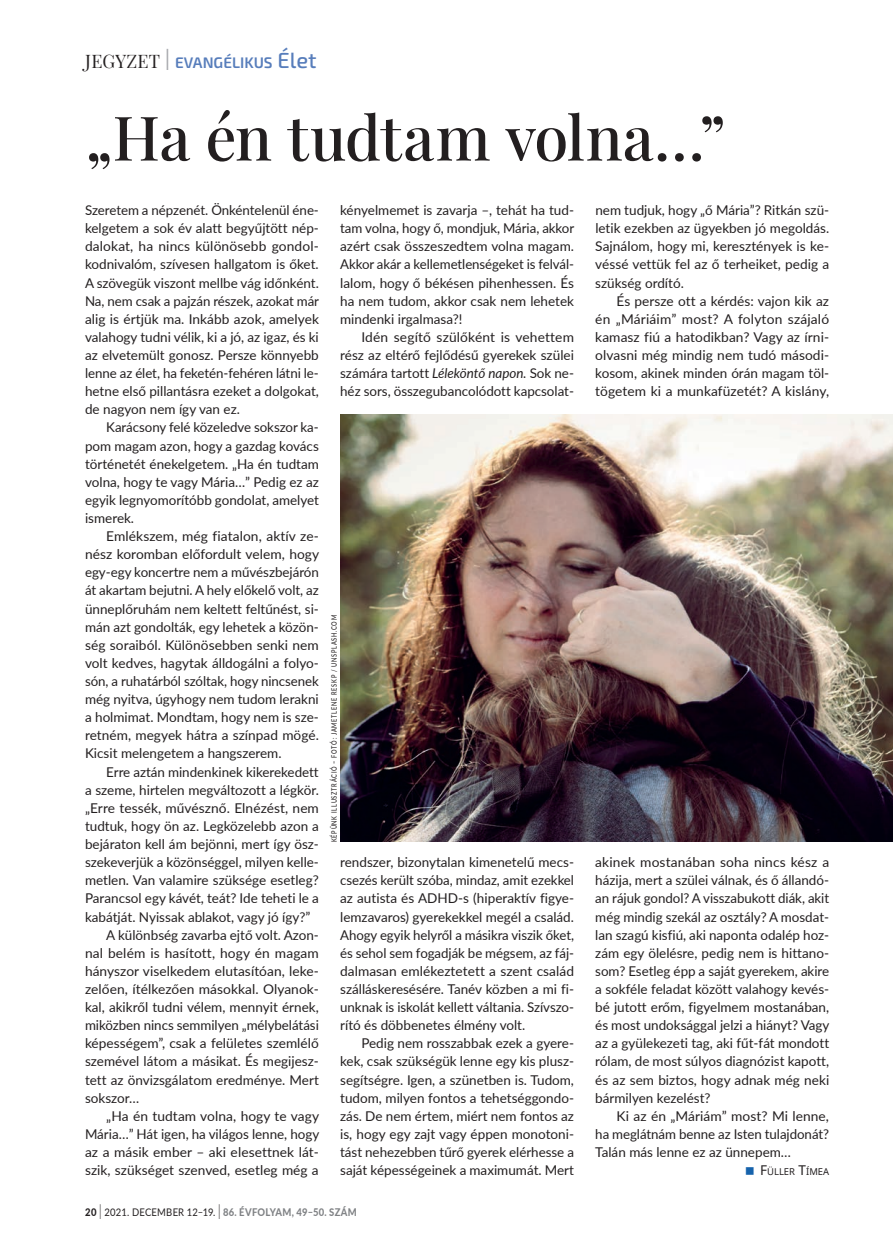
<style>
.page{position:relative;width:893px;height:1255px;background:#fff}
.page>*{position:absolute;margin:0;border:0;box-sizing:border-box;transform-origin:0 0}
.t1{font:500 61.5px "Playfair Display";letter-spacing:-.01em;color:#231f20}
.t2{font:600 15.3px "Exo 2";color:#577dbb}
.t3{font:13.5px/18.1px "Lato";color:#231f20;text-align:justify}
.t4{font:800 10.5px "Lato";letter-spacing:.03em;color:#808285;scale:.9 1}
.t5{font:9.45px "Noto Sans";color:#231f20}
.t6{font:500 7.5px "Lato";letter-spacing:.13em;color:#231f20;scale:.75 1}
.s1{font-family:"Playfair Display";font-weight:400;font-size:18.15px;color:#231f20}
.s2{font-weight:300;font-size:30.6px;color:#a8a9ad}
.s3{font-weight:500;font-size:21.9px}
.s4{font-style:italic}
.s5{color:#231f20}
.s6{font-weight:300;font-size:21px;color:#231f20}
.s7{font-weight:400;color:#231f20}
.s8{font-size:13.5px}
</style>
<div class="page">
<img style="left:340px;top:415px;width:553px;height:426px">
<p class="t2" style="left:85px;top:53px;width:233px"><span class="s1">JEGYZET</span> <span class="s2">I</span> EVANGÉLIKUS <span class="s3">Élet</span></p>
<h1 class="t1" style="left:85px;top:89px;width:642px">„Ha én tudtam volna…”</h1>
<p class="t3" style="left:85px;top:200px;width:236px">Szeretem a népzenét. Önkéntelenül éne&shy;kelgetem a sok év alatt begyűjtött nép&shy;dalokat, ha nincs különösebb gondol&shy;kodnivalóm, szívesen hallgatom is őket.<br>A szövegük viszont mellbe vág időnként.<br>Na, nem csak a pajzán részek, azokat már alig is értjük ma. Inkább azok, amelyek valahogy tudni vélik, ki a jó, az igaz, és ki az elvetemült gonosz. Persze könnyebb lenne az élet, ha feketén-fehéren látni le&shy;hetne első pillantásra ezeket a dolgokat, de nagyon nem így van ez.</p>
<p class="t3" style="left:85px;top:418px;width:235px;text-indent:21px">Karácsony felé közeledve sokszor ka&shy;pom magam azon, hogy a gazdag kovács történetét énekelgetem. „Ha én tudtam volna, hogy te vagy Mária…” Pedig ez az egyik legnyomorítóbb gondolat, amelyet ismerek.</p>
<p class="t3" style="left:85px;top:526px;width:236px;text-indent:21px">Emlékszem, még fiatalon, aktív ze&shy;nész koromban előfordult velem, hogy egy-egy koncertre nem a művészbejárón át akartam bejutni. A hely előkelő volt, az ünneplőruhám nem keltett feltűnést, si&shy;mán azt gondolták, egy lehetek a közön&shy;ség soraiból. Különösebben senki nem volt kedves, hagytak álldogálni a folyo&shy;són, a ruhatárból szóltak, hogy nincsenek még nyitva, úgyhogy nem tudom lerakni a holmimat. Mondtam, hogy nem is sze&shy;retném, megyek hátra a színpad mögé.<br>Kicsit melengetem a hangszerem.</p>
<p class="t3" style="left:106px;top:762px;width:214px">Erre aztán mindenkinek kikerekedett</p>
<p class="t3" style="left:85px;top:780px;width:235px">a szeme, hirtelen megváltozott a légkör.</p>
<p class="t3" style="left:85px;top:798px;width:235px">„Erre tessék, művésznő. Elnézést, nem</p>
<p class="t3" style="left:85px;top:816px;width:235px">tudtuk, hogy ön az. Legközelebb azon a</p>
<p class="t3" style="left:85px;top:834px;width:235px">bejáraton kell ám bejönni, mert így ös -</p>
<p class="t3" style="left:85px;top:852px;width:235px">szekeverjük a közönséggel, milyen kelle-</p>
<p class="t3" style="left:85px;top:870px;width:235px">metlen. Van valamire szüksége esetleg?</p>
<p class="t3" style="left:85px;top:888px;width:235px">Parancsol egy kávét, teát? Ide teheti le a</p>
<p class="t3" style="left:85px;top:906px;width:227px">kabátját. Nyissak ablakot, vagy jó így?”</p>
<p class="t3" style="left:106px;top:925px;width:214px">A különbség zavarba ejtő volt. Azon-</p>
<p class="t3" style="left:85px;top:943px;width:235px">nal belém is hasított, hogy én magam</p>
<p class="t3" style="left:85px;top:961px;width:235px">hányszor viselkedem elutasítóan, leke-</p>
<p class="t3" style="left:85px;top:979px;width:235px">zelően, ítélkezően másokkal. Olyanok-</p>
<p class="t3" style="left:85px;top:997px;width:235px">kal, akikről tudni vélem, mennyit érnek,</p>
<p class="t3" style="left:85px;top:1015px;width:235px">miközben nincs semmilyen „mélybelátási</p>
<p class="t3" style="left:85px;top:1033px;width:235px">képességem”, csak a felületes szemlélő</p>
<p class="t3" style="left:85px;top:1051px;width:235px">szemével látom a másikat. És megijesz-</p>
<p class="t3" style="left:85px;top:1069px;width:235px">tett az önvizsgálatom eredménye. Mert</p>
<p class="t3" style="left:85px;top:1088px;width:56px">sokszor…</p>
<p class="t3" style="left:106px;top:1106px;width:214px">„Ha én tudtam volna, hogy te vagy</p>
<p class="t3" style="left:85px;top:1124px;width:236px">Mária…” Hát igen, ha világos lenne, hogy</p>
<p class="t3" style="left:85px;top:1142px;width:235px">az a másik ember – aki elesettnek lát-</p>
<p class="t3" style="left:85px;top:1160px;width:235px">szik, szükséget szenved, esetleg még a</p>
<p class="t3" style="left:340px;top:200px;width:236px">kényelmemet is zavarja –, tehát ha tud&shy;tam volna, hogy ő, mondjuk, Mária, akkor azért csak összeszedtem volna magam.<br>Akkor akár a kellemetlenségeket is felvál&shy;lalom, hogy ő békésen pihenhessen. És ha nem tudom, akkor csak nem lehetek mindenki irgalmasa?!</p>
<p class="t3" style="left:340px;top:327px;width:235px;text-indent:21px">Idén segítő szülőként is vehettem rész az eltérő fejlődésű gyerekek szülei számára tartott <span class="s4">Léleköntő napon.</span> Sok ne&shy;héz sors, összegubancolódott kapcsolat-</p>
<p class="t6" style="left:329px;top:842px;width:304px;rotate:-90deg">KÉPÜNK ILLUSZTRÁCIÓ – FOTÓ: JAMETLENE RESKP / UNSPLASH.COM</p>
<p class="t3" style="left:340px;top:852px;width:235px">rendszer, bizonytalan kimenetelű mec - csezés került szóba, mindaz, amit ezekkel az autista és ADHD-s (hiperaktív figye&shy;lemzavaros) gyerekekkel megél a család.<br>Ahogy egyik helyről a másikra viszik őket, és sehol sem fogadják be mégsem, az fáj&shy;dalmasan emlékeztetett a szent család szálláskeresésére. Tanév közben a mi fi&shy;unknak is iskolát kellett váltania. Szívszo&shy;rító és döbbenetes élmény volt.</p>
<p class="t3" style="left:340px;top:1033px;width:235px;text-indent:21px">Pedig nem rosszabbak ezek a gyere&shy;kek, csak szükségük lenne egy kis plusz&shy;segítségre. Igen, a szünetben is. Tudom, tudom, milyen fontos a tehetséggondo&shy;zás. De nem értem, miért nem fontos az is, hogy egy zajt vagy éppen monotoni&shy;tást nehezebben tűrő gyerek elérhesse a saját képességeinek a maximumát. Mert</p>
<p class="t4" style="left:85px;top:1203px;width:303px"><span class="s5">20</span> <span class="s6">I</span> <span class="s7">2021. DECEMBER 12–19.</span> <span class="s6">I</span> 86. ÉVFOLYAM, 49–50. SZÁM</p>
<p class="t3" style="left:595px;top:200px;width:235px">nem tudjuk, hogy „ő Mária”? Ritkán szü&shy;letik ezekben az ügyekben jó megoldás.<br>Sajnálom, hogy mi, keresztények is ke&shy;véssé vettük fel az ő terheiket, pedig a szükség ordító.</p>
<p class="t3" style="left:595px;top:291px;width:235px;text-indent:21px">És persze ott a kérdés: vajon kik az én „Máriáim” most? A folyton szájaló kamasz fiú a hatodikban? Vagy az írni&shy;olvasni még mindig nem tudó másodi&shy;kosom, akinek minden órán magam töl&shy;tögetem ki a munkafüzetét? A kislány,</p>
<p class="t3" style="left:595px;top:852px;width:236px">akinek mostanában soha nincs kész a házija, mert a szülei válnak, és ő állandó&shy;an rájuk gondol? A visszabukott diák, akit még mindig szekál az osztály? A mosdat&shy;lan szagú kisfiú, aki naponta odalép hoz&shy;zám egy ölelésre, pedig nem is hittano&shy;som? Esetleg épp a saját gyerekem, akire a sokféle feladat között valahogy kevés&shy;bé jutott erőm, figyelmem mostanában, és most undoksággal jelzi a hiányt? Vagy az a gyülekezeti tag, aki fűt-fát mondott rólam, de most súlyos diagnózist kapott, és az sem biztos, hogy adnak még neki bármilyen kezelést?</p>
<p class="t3" style="left:595px;top:1106px;width:235px;text-indent:21px">Ki az én „Máriám” most? Mi lenne, ha meglátnám benne az Isten tulajdonát?<br>Talán más lenne ez az ünnepem…</p>
<p class="t5" style="left:760px;top:1165px;width:71px"><span class="s8">F</span>ÜLLER <span class="s8">T</span>ÍMEA</p>
</div>
